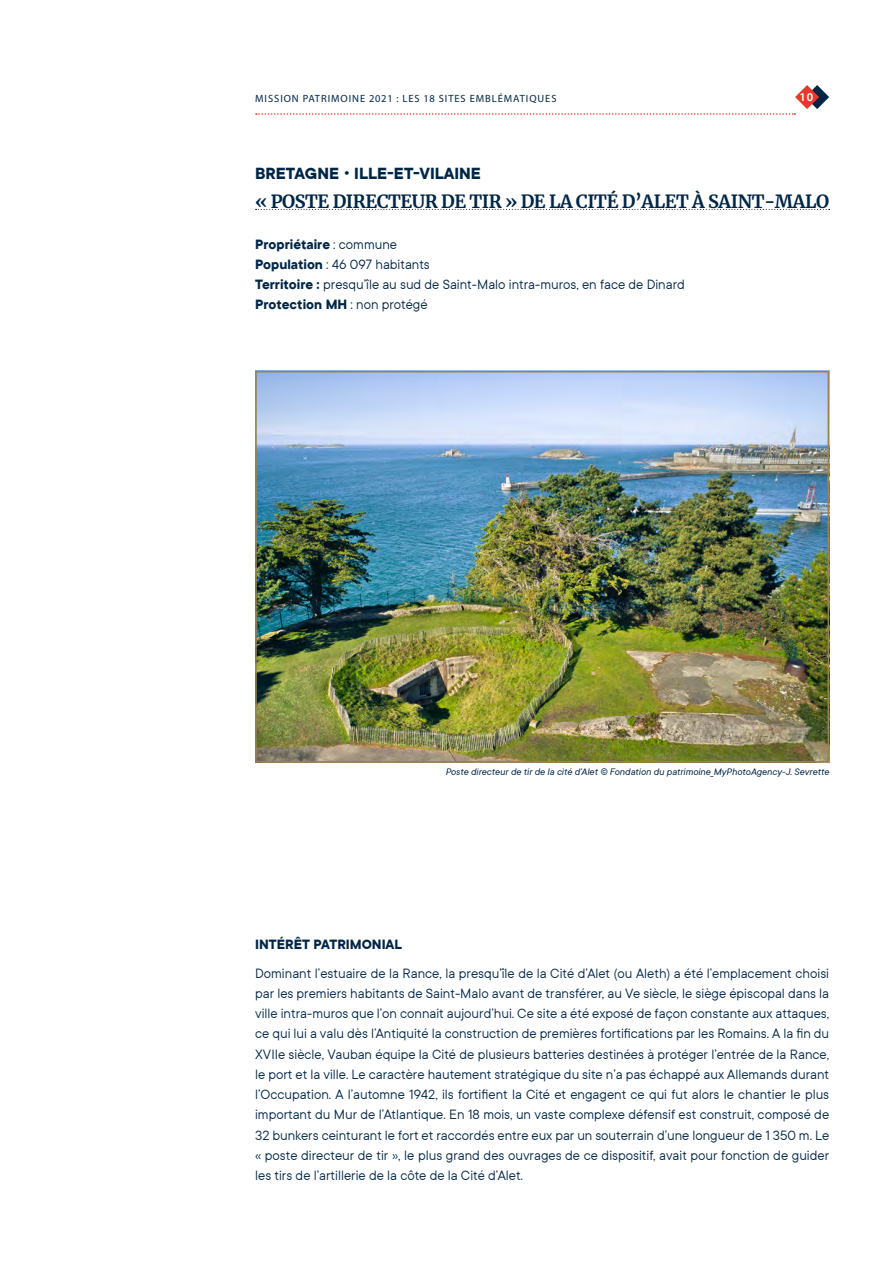
<style>
.page{position:relative;width:893px;height:1263px;background:#fff}
.page>*{position:absolute;margin:0;border:0;box-sizing:border-box;transform-origin:0 0}
.t1{font:700 18px "Merriweather";letter-spacing:-.025em;color:#002646}
.t2{font:700 18px "TT Commons";color:#002646}
.t3{font:15px/20.2px "TT Commons";color:#002646}
.t4{font:700 15px "TT Commons";color:#002646}
.t5{font:600 12px "Myriad Pro";color:#fff}
.t6{font:italic 10.5px "TT Commons";color:#002646}
.t7{font:10.5px "Myriad Pro";letter-spacing:.09em;color:#002646}
.s1{font-weight:700}
</style>
<div class="page">
<svg style="left:256px;top:85px;width:573px;height:30px"></svg>
<svg style="left:256px;top:209px;width:574px;height:1px"></svg>
<img style="left:258px;top:374px;width:568px;height:386px">
<div style="left:255px;top:371px;width:574px;height:392px;border:2px solid #998152"></div>
<p class="t7" style="left:255px;top:92px;width:303px">MISSION PATRIMOINE 2021 : LES 18 SITES EMBLÉMATIQUES</p>
<p class="t5" style="left:799px;top:89px;width:15px">10</p>
<p class="t2" style="left:255px;top:162px;width:227px">BRETAGNE • ILLE-ET-VILAINE</p>
<p class="t1" style="left:255px;top:189px;width:575px">« POSTE DIRECTEUR DE TIR » DE LA CITÉ D’ALET À SAINT-MALO</p>
<p class="t3" style="left:255px;top:233px;width:431px"><span class="s1">Propriétaire</span> : commune<br><span class="s1">Population</span> : 46 097 habitants<br><span class="s1">Territoire :</span> presqu’île au sud de Saint-Malo intra-muros, en face de Dinard <span class="s1">Protection MH</span> : non protégé</p>
<p class="t6" style="left:445px;top:765px;width:385px">Poste directeur de tir de la cité d’Alet © Fondation du patrimoine_MyPhotoAgency-J. Sevrette</p>
<p class="t4" style="left:255px;top:934px;width:148px">INTÉRÊT PATRIMONIAL</p>
<p class="t3" style="left:255px;top:962px;width:576px;text-align:justify">Dominant l’estuaire de la Rance, la presqu’île de la Cité d’Alet (ou Aleth) a été l’emplacement choisi par les premiers habitants de Saint-Malo avant de transférer, au Ve siècle, le siège épiscopal dans la ville intra-muros que l’on connait aujourd’hui. Ce site a été exposé de façon constante aux attaques, ce qui lui a valu dès l’Antiquité la construction de premières fortifications par les Romains. A la fin du XVIIe siècle, Vauban équipe la Cité de plusieurs batteries destinées à protéger l’entrée de la Rance, le port et la ville. Le caractère hautement stratégique du site n’a pas échappé aux Allemands durant l’Occupation. A l’automne 1942, ils fortifient la Cité et engagent ce qui fut alors le chantier le plus important du Mur de l’Atlantique. En 18 mois, un vaste complexe défensif est construit, composé de 32 bunkers ceinturant le fort et raccordés entre eux par un souterrain d’une longueur de 1 350 m. Le « poste directeur de tir », le plus grand des ouvrages de ce dispositif, avait pour fonction de guider les tirs de l’artillerie de la côte de la Cité d’Alet.</p>
</div>
